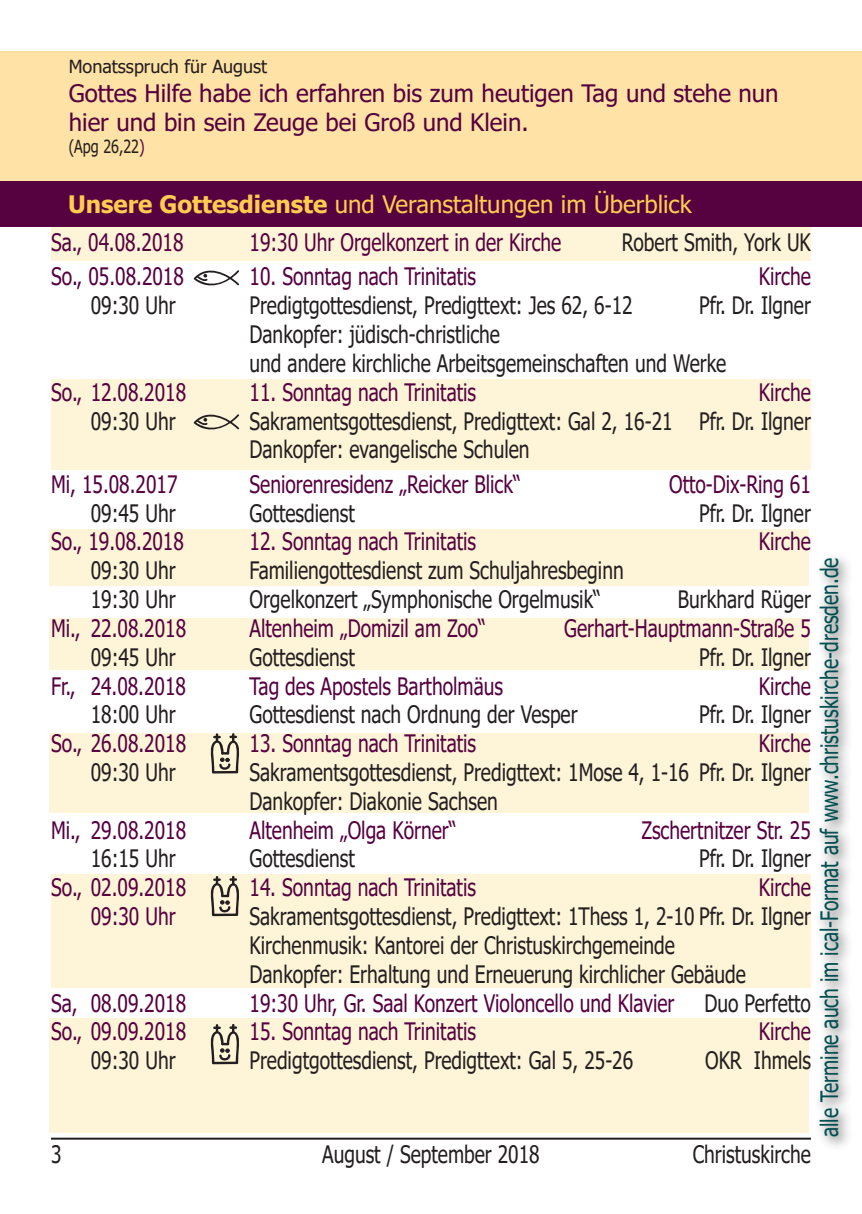
<style>
.page{position:relative;width:862px;height:1214px;background:#fff}
.page>*{position:absolute;margin:0;border:0;box-sizing:border-box;transform-origin:0 0}
.t1{font:24px "Tahoma";color:#231f20;scale:.8 1}
.t2{font:24px "Tahoma";color:#560140;scale:.8 1}
.t3{font:24px/28.8px "Tahoma";color:#560140}
.t4{font:24px "Tahoma";color:#004f50;scale:.8 1}
.t5{font:24px "Tahoma";color:#fecc4e}
.t6{font:18px "Tahoma";color:#231f20}
.t7{font:18px "Tahoma";color:#231f20;scale:.8 1}
.s1{color:#560140}
.s2{font-weight:700}
</style>
<div class="page">
<div style="left:49px;top:1018px;width:759px;height:114px;background:#fef4d8"></div>
<div style="left:51px;top:227px;width:759px;height:34px;background:#fef4d8"></div>
<div style="left:52px;top:379px;width:759px;height:91px;background:#fef4d8"></div>
<div style="left:49px;top:529px;width:759px;height:56px;background:#fef4d8"></div>
<div style="left:52px;top:873px;width:759px;height:114px;background:#fef4d8"></div>
<div style="left:49px;top:618px;width:759px;height:51px;background:#fef4d8"></div>
<div style="left:49px;top:733px;width:759px;height:79px;background:#fef4d8"></div>
<hr style="left:51px;top:1137px;width:760px;height:2px;background:#231f20">
<svg style="left:194px;top:270px;width:45px;height:15px"></svg>
<svg style="left:211px;top:733px;width:28px;height:40px"></svg>
<svg style="left:194px;top:414px;width:45px;height:15px"></svg>
<div style="left:0;top:51px;width:862px;height:130px;background:#ffe2a5"></div>
<div style="left:0;top:181px;width:862px;height:46px;background:#560140"></div>
<div style="left:813px;top:551px;width:40px;height:599px;background:#231f20;opacity:.75"></div>
<svg style="left:211px;top:875px;width:28px;height:41px"></svg>
<svg style="left:211px;top:1024px;width:28px;height:40px"></svg>
<p class="t6" style="left:69px;top:55px;width:200px">Monatsspruch für August</p>
<p class="t3" style="left:69px;top:80px;width:711px">Gottes Hilfe habe ich erfahren bis zum heutigen Tag und stehe nun hier und bin sein Zeuge bei Groß und Klein.</p>
<p class="t7" style="left:69px;top:134px;width:96px">(Apg 26,22<span class="s1">)</span></p>
<p class="t5" style="left:68px;top:188px;width:625px"><span class="s2">Unsere Gottesdienste</span> und Veranstaltungen im Überblick</p>
<p class="t2" style="left:51px;top:226px;width:167px">Sa., 04.08.2018</p>
<p class="t2" style="left:249px;top:226px;width:391px">19:30 Uhr Orgelkonzert in der Kirche</p>
<p class="t1" style="left:622px;top:226px;width:238px">Robert Smith, York UK</p>
<p class="t2" style="left:51px;top:260px;width:168px">So., 05.08.2018</p>
<p class="t2" style="left:249px;top:260px;width:285px">10. Sonntag nach Trinitatis</p>
<p class="t2" style="left:759px;top:260px;width:67px">Kirche</p>
<p class="t1" style="left:91px;top:289px;width:108px">09:30 Uhr</p>
<p class="t1" style="left:249px;top:289px;width:480px">Predigtgottesdienst, Predigttext: Jes 62, 6-12</p>
<p class="t1" style="left:699px;top:289px;width:141px">Pfr. Dr. Ilgner</p>
<p class="t1" style="left:249px;top:318px;width:315px">Dankopfer: jüdisch-christliche</p>
<p class="t1" style="left:249px;top:347px;width:597px">und andere kirchliche Arbeitsgemeinschaften und Werke</p>
<p class="t2" style="left:51px;top:376px;width:170px">So., 12.08.2018</p>
<p class="t2" style="left:249px;top:376px;width:285px">11. Sonntag nach Trinitatis</p>
<p class="t2" style="left:759px;top:376px;width:67px">Kirche</p>
<p class="t1" style="left:91px;top:404px;width:108px">09:30 Uhr</p>
<p class="t1" style="left:249px;top:404px;width:703px">Sakramentsgottesdienst, Predigttext: Gal 2, 16-21 Pfr. Dr. Ilgner</p>
<p class="t1" style="left:249px;top:433px;width:352px">Dankopfer: evangelische Schulen</p>
<p class="t2" style="left:51px;top:468px;width:160px">Mi, 15.08.2017</p>
<p class="t2" style="left:249px;top:468px;width:340px">Seniorenresidenz „Reicker Blick“</p>
<p class="t2" style="left:669px;top:468px;width:179px">Otto-Dix-Ring 61</p>
<p class="t1" style="left:91px;top:497px;width:108px">09:45 Uhr</p>
<p class="t1" style="left:249px;top:497px;width:133px">Gottesdienst</p>
<p class="t1" style="left:699px;top:497px;width:141px">Pfr. Dr. Ilgner</p>
<p class="t2" style="left:51px;top:525px;width:168px">So., 19.08.2018</p>
<p class="t2" style="left:249px;top:525px;width:285px">12. Sonntag nach Trinitatis</p>
<p class="t2" style="left:759px;top:525px;width:67px">Kirche</p>
<p class="t1" style="left:91px;top:554px;width:108px">09:30 Uhr</p>
<p class="t1" style="left:249px;top:554px;width:469px">Familiengottesdienst zum Schuljahresbeginn</p>
<p class="t1" style="left:91px;top:583px;width:108px">19:30 Uhr</p>
<p class="t1" style="left:249px;top:583px;width:441px">Orgelkonzert „Symphonische Orgelmusik“</p>
<p class="t1" style="left:678px;top:583px;width:168px">Burkhard Rüger</p>
<p class="t2" style="left:51px;top:612px;width:170px">Mi., 22.08.2018</p>
<p class="t2" style="left:249px;top:612px;width:297px">Altenheim „Domizil am Zoo“</p>
<p class="t2" style="left:564px;top:612px;width:310px">Gerhart-Hauptmann-Straße 5</p>
<p class="t1" style="left:91px;top:641px;width:108px">09:45 Uhr</p>
<p class="t1" style="left:249px;top:641px;width:133px">Gottesdienst</p>
<p class="t1" style="left:699px;top:641px;width:141px">Pfr. Dr. Ilgner</p>
<p class="t2" style="left:51px;top:669px;width:170px">Fr., 24.08.2018</p>
<p class="t2" style="left:249px;top:669px;width:318px">Tag des Apostels Bartholmäus</p>
<p class="t2" style="left:759px;top:669px;width:67px">Kirche</p>
<p class="t1" style="left:91px;top:698px;width:108px">18:00 Uhr</p>
<p class="t1" style="left:249px;top:698px;width:412px">Gottesdienst nach Ordnung der Vesper</p>
<p class="t1" style="left:699px;top:698px;width:141px">Pfr. Dr. Ilgner</p>
<p class="t2" style="left:51px;top:727px;width:170px">So., 26.08.2018</p>
<p class="t2" style="left:249px;top:727px;width:285px">13. Sonntag nach Trinitatis</p>
<p class="t2" style="left:759px;top:727px;width:67px">Kirche</p>
<p class="t1" style="left:91px;top:756px;width:108px">09:30 Uhr</p>
<p class="t1" style="left:249px;top:756px;width:703px">Sakramentsgottesdienst, Predigttext: 1Mose 4, 1-16 Pfr. Dr. Ilgner</p>
<p class="t1" style="left:249px;top:785px;width:312px">Dankopfer: Diakonie Sachsen</p>
<p class="t2" style="left:51px;top:813px;width:170px">Mi., 29.08.2018</p>
<p class="t2" style="left:249px;top:813px;width:260px">Altenheim „Olga Körner“</p>
<p class="t2" style="left:641px;top:813px;width:213px">Zschertnitzer Str. 25</p>
<p class="t1" style="left:91px;top:842px;width:108px">16:15 Uhr</p>
<p class="t1" style="left:249px;top:842px;width:133px">Gottesdienst</p>
<p class="t1" style="left:699px;top:842px;width:141px">Pfr. Dr. Ilgner</p>
<p class="t2" style="left:51px;top:871px;width:170px">So., 02.09.2018</p>
<p class="t2" style="left:249px;top:871px;width:284px">14. Sonntag nach Trinitatis</p>
<p class="t2" style="left:759px;top:871px;width:67px">Kirche</p>
<p class="t2" style="left:91px;top:900px;width:108px">09:30 Uhr</p>
<p class="t1" style="left:249px;top:900px;width:703px">Sakramentsgottesdienst, Predigttext: 1Thess 1, 2-10 Pfr. Dr. Ilgner</p>
<p class="t1" style="left:249px;top:929px;width:533px">Kirchenmusik: Kantorei der Christuskirchgemeinde</p>
<p class="t1" style="left:249px;top:957px;width:622px">Dankopfer: Erhaltung und Erneuerung kirchlicher Gebäude</p>
<p class="t2" style="left:51px;top:986px;width:170px">Sa, 08.09.2018</p>
<p class="t2" style="left:249px;top:986px;width:532px">19:30 Uhr, Gr. Saal Konzert Violoncello und Klavier</p>
<p class="t1" style="left:704px;top:986px;width:135px">Duo Perfetto</p>
<p class="t2" style="left:51px;top:1015px;width:170px">So., 09.09.2018</p>
<p class="t2" style="left:249px;top:1015px;width:285px">15. Sonntag nach Trinitatis</p>
<p class="t2" style="left:759px;top:1015px;width:67px">Kirche</p>
<p class="t1" style="left:91px;top:1044px;width:108px">09:30 Uhr</p>
<p class="t1" style="left:249px;top:1044px;width:481px">Predigtgottesdienst, Predigttext: Gal 5, 25-26</p>
<p class="t1" style="left:705px;top:1044px;width:134px">OKR Ihmels</p>
<p class="t1" style="left:51px;top:1137px;width:15px">3</p>
<p class="t1" style="left:322px;top:1137px;width:273px">August / September 2018</p>
<p class="t1" style="left:692px;top:1137px;width:149px">Christuskirche</p>
<p class="t4" style="left:813px;top:1136px;width:725px;rotate:-90deg">alle Termine auch im ical-Format auf www.christuskirche-dresden.de</p>
</div>
